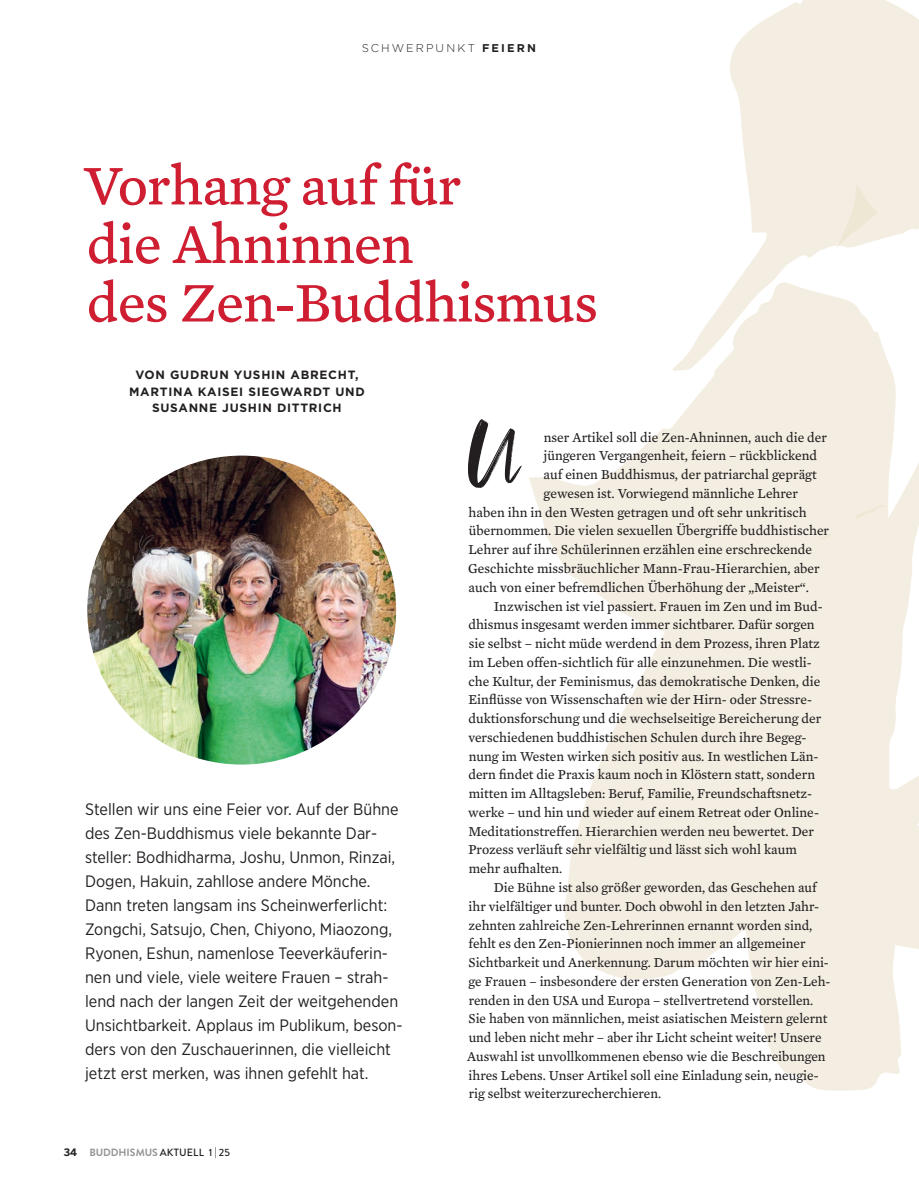
<style>
.page{position:relative;width:919px;height:1183px;background:#fff}
.page>*{position:absolute;margin:0;border:0;box-sizing:border-box;transform-origin:0 0}
.t1{font:87.75px "The Andallass";color:#231f20}
.t2{font:57px/58.5px "Mercury Text G4 Roman";letter-spacing:-.01em;color:#cf1e32}
.t3{font:16.5px/24px "Gotham Narrow";color:#231f20}
.t4{font:13.95px "Mercury Text G3 Roman";color:#231f20}
.t5{font:700 12px/16.5px "Gotham HTF";letter-spacing:.06em;color:#231f20;text-align:center}
.t6{font:300 11.25px "Gotham HTF";letter-spacing:.185em;color:#231f20}
.t7{font:500 10.5px "Brandon Grotesque";letter-spacing:.02em;color:#231f20}
.s1{font-weight:700}
.s2{font-family:"Benton Sans";font-weight:700;font-size:10.2px}
.s3{font-weight:700;color:#939598}
</style>
<div class="page">
<svg style="left:529px;top:0;width:389px;height:1091px;fill:#f4eee2"></svg>
<svg style="left:836px;top:184px;width:41px;height:64px;background:#f2ecdf"></svg>
<svg style="left:855px;top:504px;width:30px;height:14px"></svg>
<svg style="left:820px;top:533px;width:11px;height:6px"></svg>
<img style="left:87px;top:455px;width:309px;height:309px;border-radius:154px">
<p class="t6" style="left:361px;top:42px;width:176px">SCHWERPUNKT <span class="s1">FEIERN</span></p>
<h2 class="t2" style="left:84px;top:156px;width:515px">Vorhang auf für<br>die Ahninnen<br>des Zen-Buddhismus</h2>
<p class="t5" style="left:129px;top:366px;width:237px">VON GUDRUN YUSHIN ABRECHT,<br>MARTINA KAISEI SIEGWARDT UND<br>SUSANNE JUSHIN DITTRICH</p>
<p class="t3" style="left:85px;top:796px;width:319px">Stellen wir uns eine Feier vor. Auf der Bühne des Zen-Buddhismus viele bekannte Dar&shy;steller: Bodhidharma, Joshu, Unmon, Rinzai, Dogen, Hakuin, zahllose andere Mönche.<br>Dann treten langsam ins Scheinwerferlicht:<br>Zongchi, Satsujo, Chen, Chiyono, Miaozong, Ryonen, Eshun, namenlose Teeverkäuferin&shy;nen und viele, viele weitere Frauen – strah&shy;lend nach der langen Zeit der weitgehenden Unsichtbarkeit. Applaus im Publikum, beson&shy;ders von den Zuschauerinnen, die vielleicht jetzt erst merken, was ihnen gefehlt hat.</p>
<p class="t7" style="left:64px;top:1145px;width:168px"><span class="s2">34</span> <span class="s3">BUDDHISMUS</span> AKTUELL 1 | 25</p>
<h1 class="t1" style="left:467px;top:391px;width:62px">U</h1>
<p class="t4" style="left:543px;top:428px;width:285px">nser Artikel soll die Zen-Ahninnen, auch die der</p>
<p class="t4" style="left:543px;top:447px;width:275px">jüngeren Vergangenheit, feiern – rückblickend</p>
<p class="t4" style="left:543px;top:466px;width:274px">auf einen Buddhismus, der patriarchal geprägt</p>
<p class="t4" style="left:543px;top:485px;width:256px">gewesen ist. Vorwiegend männliche Lehrer</p>
<p class="t4" style="left:468px;top:503px;width:339px">haben ihn in den Westen getragen und oft sehr unkritisch</p>
<p class="t4" style="left:468px;top:522px;width:362px">übernommen. Die vielen sexuellen Übergriffe buddhistischer</p>
<p class="t4" style="left:468px;top:541px;width:345px">Lehrer auf ihre Schülerinnen erzählen eine erschreckende</p>
<p class="t4" style="left:468px;top:560px;width:353px">Geschichte missbräuchlicher Mann-Frau-Hierarchien, aber</p>
<p class="t4" style="left:468px;top:578px;width:342px">auch von einer befremdlichen Überhöhung der „Meister“.</p>
<p class="t4" style="left:493px;top:597px;width:330px">Inzwischen ist viel passiert. Frauen im Zen und im Bud-</p>
<p class="t4" style="left:468px;top:616px;width:348px">dhismus insgesamt werden immer sichtbarer. Dafür sorgen</p>
<p class="t4" style="left:468px;top:635px;width:352px">sie selbst – nicht müde werdend in dem Prozess, ihren Platz</p>
<p class="t4" style="left:468px;top:653px;width:345px">im Leben offen-sichtlich für alle einzunehmen. Die westli-</p>
<p class="t4" style="left:468px;top:672px;width:353px">che Kultur, der Feminismus, das demokratische Denken, die</p>
<p class="t4" style="left:468px;top:691px;width:345px">Einflüsse von Wissenschaften wie der Hirn- oder Stressre-</p>
<p class="t4" style="left:468px;top:710px;width:354px">duktionsforschung und die wechselseitige Bereicherung der</p>
<p class="t4" style="left:468px;top:728px;width:339px">verschiedenen buddhistischen Schulen durch ihre Begeg-</p>
<p class="t4" style="left:468px;top:747px;width:351px">nung im Westen wirken sich positiv aus. In westlichen Län-</p>
<p class="t4" style="left:468px;top:766px;width:348px">dern findet die Praxis kaum noch in Klöstern statt, sondern</p>
<p class="t4" style="left:468px;top:785px;width:345px">mitten im Alltagsleben: Beruf, Familie, Freundschaftsnetz-</p>
<p class="t4" style="left:468px;top:803px;width:352px">werke – und hin und wieder auf einem Retreat oder Online-</p>
<p class="t4" style="left:468px;top:822px;width:347px">Meditationstreffen. Hierarchien werden neu bewertet. Der</p>
<p class="t4" style="left:468px;top:841px;width:330px">Prozess verläuft sehr vielfältig und lässt sich wohl kaum</p>
<p class="t4" style="left:468px;top:860px;width:95px">mehr aufhalten.</p>
<p class="t4" style="left:494px;top:878px;width:324px">Die Bühne ist also größer geworden, das Geschehen auf</p>
<p class="t4" style="left:468px;top:897px;width:352px">ihr vielfältiger und bunter. Doch obwohl in den letzten Jahr-</p>
<p class="t4" style="left:468px;top:916px;width:345px">zehnten zahlreiche Zen-Lehrerinnen ernannt worden sind,</p>
<p class="t4" style="left:468px;top:935px;width:338px">fehlt es den Zen-Pionierinnen noch immer an allgemeiner</p>
<p class="t4" style="left:468px;top:953px;width:362px">Sichtbarkeit und Anerkennung. Darum möchten wir hier eini-</p>
<p class="t4" style="left:468px;top:972px;width:363px">ge Frauen – insbesondere der ersten Generation von Zen-Leh-</p>
<p class="t4" style="left:468px;top:991px;width:346px">renden in den USA und Europa – stellvertretend vorstellen.</p>
<p class="t4" style="left:468px;top:1010px;width:360px">Sie haben von männlichen, meist asiatischen Meistern gelernt</p>
<p class="t4" style="left:468px;top:1028px;width:354px">und leben nicht mehr – aber ihr Licht scheint weiter! Unsere</p>
<p class="t4" style="left:467px;top:1047px;width:360px">Auswahl ist unvollkommenen ebenso wie die Beschreibungen</p>
<p class="t4" style="left:468px;top:1066px;width:351px">ihres Lebens. Unser Artikel soll eine Einladung sein, neugie-</p>
<p class="t4" style="left:468px;top:1085px;width:194px">rig selbst weiterzurecherchieren.</p>
</div>
